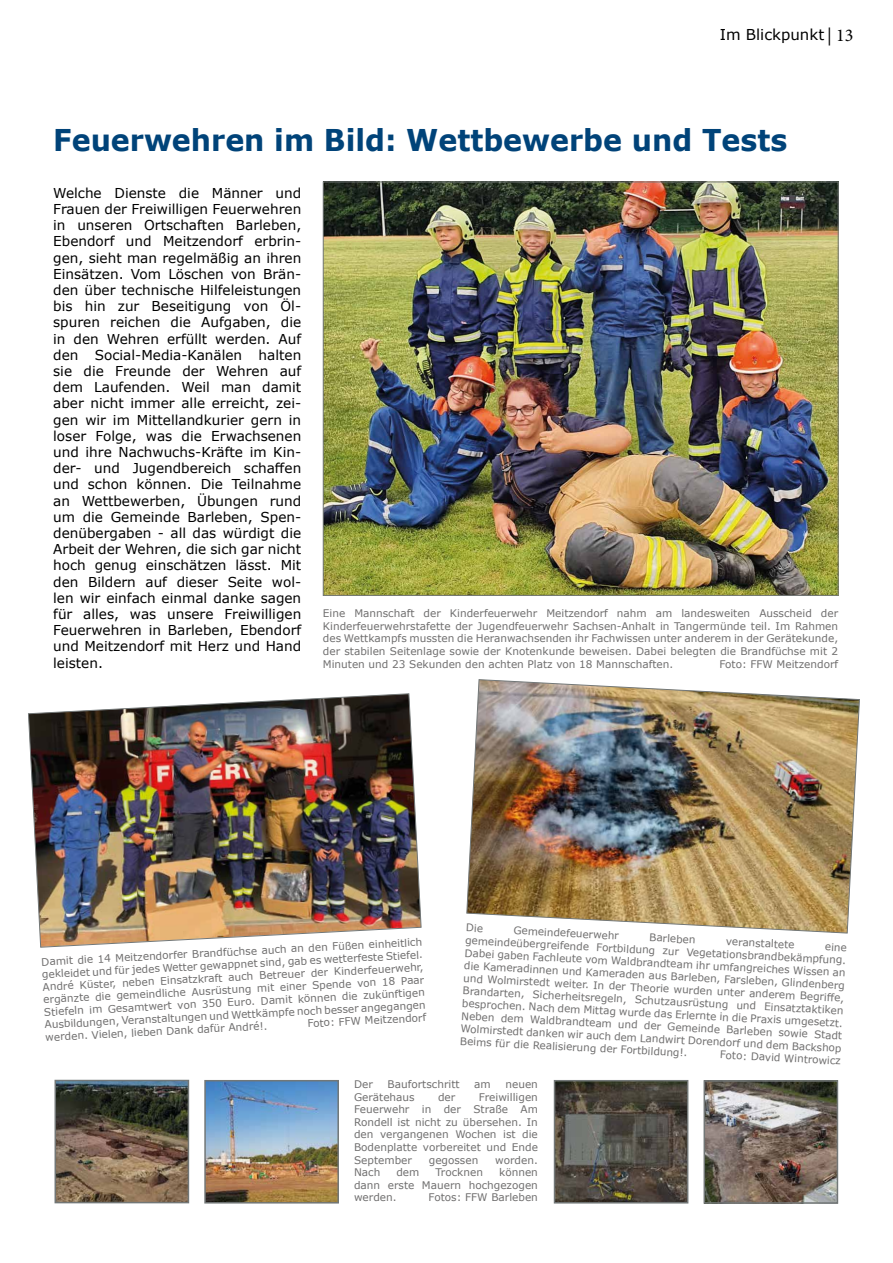
<style>
.page{position:relative;width:893px;height:1263px;background:#fff}
.page>*{position:absolute;margin:0;border:0;box-sizing:border-box;transform-origin:0 0}
.t1{font:700 30px "Verdana";color:#004379;scale:.95 1}
.t2{font:15px "Verdana";color:#000}
.t3{font:13.65px/16.2px "Verdana";color:#000;text-align:justify}
.t4{font:10.5px/12.6px "Verdana";color:#706f6f;text-align:justify}
.s1{font-family:"Minion Pro";font-size:18px}
</style>
<div class="page">
<img style="left:325px;top:184px;width:512px;height:410px">
<img style="left:28px;top:693px;width:394px;height:255px">
<img style="left:466px;top:679px;width:394px;height:255px">
<img style="left:58px;top:1083px;width:128px;height:117px">
<div style="left:55px;top:1080px;width:134px;height:123px;border:2px solid #727777"></div>
<img style="left:207px;top:1083px;width:129px;height:117px">
<div style="left:204px;top:1080px;width:135px;height:123px;border:2px solid #727777"></div>
<img style="left:557px;top:1083px;width:128px;height:117px">
<div style="left:554px;top:1080px;width:134px;height:123px;border:2px solid #727777"></div>
<img style="left:706px;top:1083px;width:129px;height:118px">
<div style="left:703px;top:1080px;width:135px;height:124px;border:2px solid #727777"></div>
<svg style="left:467px;top:924px;width:16px;height:8px"></svg>
<h2 class="t2" style="left:720px;top:24px;width:135px">Im Blickpunkt <span class="s1">| 13</span></h2>
<h1 class="t1" style="left:53px;top:118px;width:774px">Feuerwehren im Bild: Wettbewerbe und Tests</h1>
<p class="t3" style="left:53px;top:185px;width:250px">Welche Dienste die Männer und Frauen der Freiwilligen Feuerwehren in unseren Ortschaften Barleben, Ebendorf und Meitzendorf erbrin&shy;gen, sieht man regelmäßig an ihren Einsätzen. Vom Löschen von Brän&shy;den über technische Hilfeleistungen bis hin zur Beseitigung von Öl&shy;spuren reichen die Aufgaben, die in den Wehren erfüllt werden. Auf den Social-Media-Kanälen halten sie die Freunde der Wehren auf dem Laufenden. Weil man damit aber nicht immer alle erreicht, zei&shy;gen wir im Mittellandkurier gern in loser Folge, was die Erwachsenen und ihre Nachwuchs-Kräfte im Kin&shy;der- und Jugendbereich schaffen und schon können. Die Teilnahme an Wettbewerben, Übungen rund um die Gemeinde Barleben, Spen&shy;denübergaben - all das würdigt die Arbeit der Wehren, die sich gar nicht hoch genug einschätzen lässt. Mit den Bildern auf dieser Seite wol&shy;len wir einfach einmal danke sagen für alles, was unsere Freiwilligen Feuerwehren in Barleben, Ebendorf und Meitzendorf mit Herz und Hand leisten.</p>
<p class="t4" style="left:323px;top:607px;width:517px">Eine Mannschaft der Kinderfeuerwehr Meitzendorf nahm am landesweiten Ausscheid der Kinderfeuerwehrstafette der Jugendfeuerwehr Sachsen-Anhalt in Tangermünde teil. Im Rahmen des Wettkampfs mussten die Heranwachsenden ihr Fachwissen unter anderem in der Gerätekunde, der stabilen Seitenlage sowie der Knotenkunde beweisen. Dabei belegten die Brandfüchse mit 2<br>Minuten und 23 Sekunden den achten Platz von 18 Mannschaften.</p>
<p class="t4" style="left:719px;top:657px;width:120px">Foto: FFW Meitzendorf</p>
<p class="t4" style="left:41px;top:955px;width:383px;rotate:-3deg">Damit die 14 Meitzendorfer Brandfüchse auch an den Füßen einheitlich gekleidet und für jedes Wetter gewappnet sind, gab es wetterfeste Stiefel.<br>André Küster, neben Einsatzkraft auch Betreuer der Kinderfeuerwehr, ergänzte die gemeindliche Ausrüstung mit einer Spende von 18 Paar Stiefeln im Gesamtwert von 350 Euro. Damit können die zukünftigen Ausbildungen, Veranstaltungen und Wettkämpfe noch besser angegangen werden. Vielen, lieben Dank dafür André!.</p>
<p class="t4" style="left:307px;top:1017px;width:120px;rotate:-3deg">Foto: FFW Meitzendorf</p>
<p class="t4" style="left:514px;top:924px;width:107px;rotate:3deg">Gemeindefeuerwehr</p>
<p class="t4" style="left:650px;top:931px;width:48px;rotate:3deg">Barleben</p>
<p class="t4" style="left:466px;top:921px;width:383px;text-indent:359px;rotate:3deg">eine gemeindeübergreifende Fortbildung zur Vegetationsbrandbekämpfung.<br>Dabei gaben Fachleute vom Waldbrandteam ihr umfangreiches Wissen an die Kameradinnen und Kameraden aus Barleben, Farsleben, Glindenberg und Wolmirstedt weiter. In der Theorie wurden unter anderem Begriff e, Brandarten, Sicherheitsregeln, Schutzausrüstung und Einsatztaktiken besprochen. Nach dem Mittag wurde das Erlernte in die Praxis umgesetzt.<br>Neben dem Waldbrandteam und der Gemeinde Barleben sowie Stadt Wolmirstedt danken wir auch dem Landwirt Dorendorf und dem Backshop Beims für die Realisierung der Fortbildung!.</p>
<p class="t4" style="left:726px;top:935px;width:70px;rotate:3deg">veranstaltete</p>
<p class="t4" style="left:720px;top:1048px;width:122px;rotate:3deg">Foto: David Wintrowicz</p>
<p class="t4" style="left:354px;top:1078px;width:20px">Der</p>
<p class="t4" style="left:388px;top:1078px;width:74px">Baufortschritt</p>
<p class="t4" style="left:474px;top:1078px;width:18px">am</p>
<p class="t4" style="left:505px;top:1078px;width:34px">neuen</p>
<p class="t4" style="left:354px;top:1090px;width:62px">Gerätehaus</p>
<p class="t4" style="left:438px;top:1090px;width:19px">der</p>
<p class="t4" style="left:354px;top:1090px;width:185px;text-indent:125px">Freiwilligen Feuerwehr in der Straße Am Rondell ist nicht zu übersehen. In den vergangenen Wochen ist die Bodenplatte vorbereitet und Ende September</p>
<p class="t4" style="left:429px;top:1153px;width:51px">gegossen</p>
<p class="t4" style="left:495px;top:1153px;width:44px">worden.</p>
<p class="t4" style="left:354px;top:1166px;width:185px;text-indent:145px">können dann erste Mauern hochgezogen werden.</p>
<p class="t4" style="left:354px;top:1166px;width:28px">Nach</p>
<p class="t4" style="left:396px;top:1166px;width:25px">dem</p>
<p class="t4" style="left:435px;top:1166px;width:49px">Trocknen</p>
<p class="t4" style="left:429px;top:1191px;width:111px">Fotos: FFW Barleben</p>
</div>
